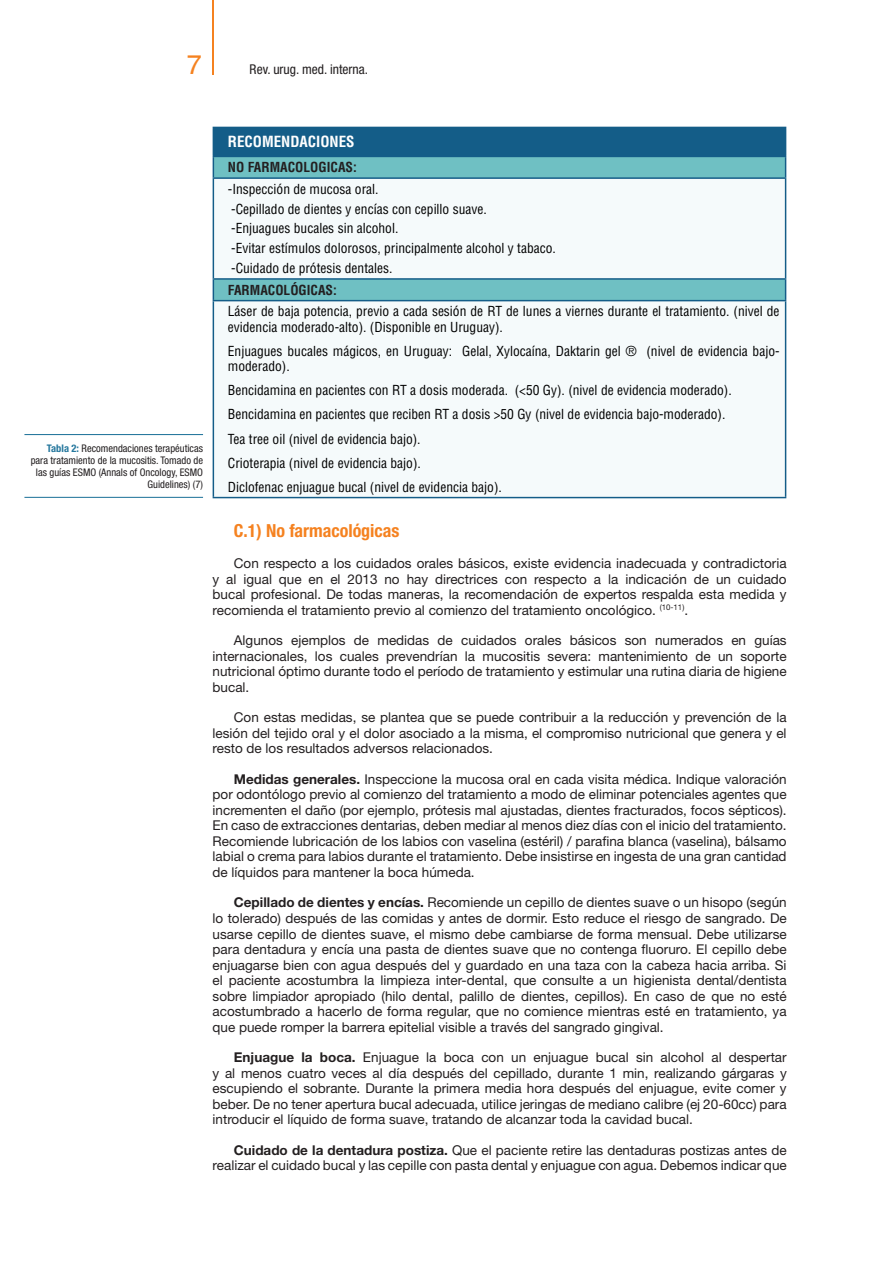
<style>
.page{position:relative;width:893px;height:1263px;background:#fff}
.page>*{position:absolute;margin:0;border:0;box-sizing:border-box;transform-origin:0 0}
.t1{font:27px "Helvetica LT Std";color:#f58220}
.subtitulo_2_nivel_y{font:700 condensed 18px "Helvetica Neue LT Std";color:#f58220}
.t2{font:700 condensed 15px "Helvetica LT Std";color:#fff}
.t3{font:13.5px/15.6px "Helvetica Neue LT Std";color:#231f20;text-align:justify}
.t4{font:condensed 13.5px/15.5px "Helvetica LT Std";color:#000}
.t5{font:700 condensed 13.5px "Helvetica LT Std";color:#231f20}
.t6{font:condensed 13.5px "Helvetica Neue LT Std";color:#231f20}
.Figura{font:condensed 10.5px/12.1px "Helvetica Neue LT Std";color:#231f20;text-align:right}
.s1{font-weight:700;color:#25779d}
.s2{font-weight:700}
</style>
<div class="page">
<hr style="left:212px;top:0;width:2px;height:74px;background:#f58220">
<div style="left:213px;top:127px;width:573px;height:29px;background:#145d88"></div>
<div style="left:214px;top:157px;width:571px;height:20px;background:#6fc0c3"></div>
<svg style="left:214px;top:179px;width:571px;height:318px;fill:#f5fafb"></svg>
<svg style="left:213px;top:157px;width:1px;height:20px"></svg>
<svg style="left:785px;top:157px;width:1px;height:20px"></svg>
<hr style="left:213px;top:179px;width:1px;height:99px;background:#145d88">
<hr style="left:785px;top:179px;width:1px;height:99px;background:#145d88">
<svg style="left:213px;top:280px;width:1px;height:20px"></svg>
<svg style="left:785px;top:280px;width:1px;height:20px"></svg>
<hr style="left:213px;top:301px;width:1px;height:196px;background:#145d88">
<hr style="left:785px;top:301px;width:1px;height:196px;background:#145d88">
<hr style="left:213px;top:497px;width:573px;height:1px;background:#145d88">
<hr style="left:213px;top:278px;width:573px;height:2px;background:#145d88">
<hr style="left:213px;top:300px;width:573px;height:1px;background:#145d88">
<hr style="left:213px;top:156px;width:573px;height:1px;background:#145d88">
<hr style="left:213px;top:177px;width:573px;height:2px;background:#145d88">
<hr style="left:24px;top:434px;width:179px;height:1px;background:#25779d">
<hr style="left:24px;top:497px;width:179px;height:1px;background:#25779d">
<h1 class="t1" style="left:187px;top:49px;width:17px">7</h1>
<p class="t6" style="left:250px;top:61px;width:120px">Rev. urug. med. interna.</p>
<p class="Figura" style="left:31px;top:442px;width:174px"><span class="s1">Tabla 2:</span> Recomendaciones terapéuticas para tratamiento de la mucositis. Tomado de las guías ESMO (Annals of Oncology, ESMO Guidelines) (7)</p>
<p class="t2" style="left:228px;top:132px;width:128px">RECOMENDACIONES</p>
<p class="t5" style="left:228px;top:159px;width:130px">NO FARMACOLOGICAS:</p>
<p class="t4" style="left:228px;top:181px;width:152px">-Inspección de mucosa oral.</p>
<p class="t4" style="left:231px;top:201px;width:257px">-Cepillado de dientes y encías con cepillo suave.</p>
<p class="t4" style="left:231px;top:221px;width:169px">-Enjuagues bucales sin alcohol.</p>
<p class="t4" style="left:231px;top:240px;width:326px">-Evitar estímulos dolorosos, principalmente alcohol y tabaco.</p>
<p class="t4" style="left:231px;top:260px;width:163px">-Cuidado de prótesis dentales.</p>
<p class="t5" style="left:228px;top:281px;width:111px">FARMACOLÓGICAS:</p>
<p class="t4" style="left:228px;top:304px;width:553px">Láser de baja potencia, previo a cada sesión de RT de lunes a viernes durante el tratamiento. (nivel de evidencia moderado-alto). (Disponible en Uruguay).</p>
<p class="t4" style="left:228px;top:343px;width:553px">Enjuagues bucales mágicos, en Uruguay: Gelal, Xylocaína, Daktarin gel ® (nivel de evidencia bajo&shy;moderado).</p>
<p class="t4" style="left:228px;top:383px;width:505px">Bencidamina en pacientes con RT a dosis moderada. (&lt;50 Gy). (nivel de evidencia moderado).</p>
<p class="t4" style="left:228px;top:407px;width:499px">Bencidamina en pacientes que reciben RT a dosis &gt;50 Gy (nivel de evidencia bajo-moderado).</p>
<p class="t4" style="left:228px;top:431px;width:194px">Tea tree oil (nivel de evidencia bajo).</p>
<p class="t4" style="left:228px;top:455px;width:195px">Crioterapia (nivel de evidencia bajo).</p>
<p class="t4" style="left:228px;top:479px;width:275px">Diclofenac enjuague bucal (nivel de evidencia bajo).</p>
<p class="subtitulo_2_nivel_y" style="left:234px;top:520px;width:167px">C.1) No farmacológicas</p>
<p class="t3" style="left:213px;top:555px;width:576px;text-indent:21px">Con respecto a los cuidados orales básicos, existe evidencia inadecuada y contradictoria y al igual que en el 2013 no hay directrices con respecto a la indicación de un cuidado bucal profesional. De todas maneras, la recomendación de expertos respalda esta medida y recomienda el tratamiento previo al comienzo del tratamiento oncológico. <sup>(10-11)</sup>.</p>
<p class="t3" style="left:213px;top:632px;width:576px;text-indent:21px">Algunos ejemplos de medidas de cuidados orales básicos son numerados en guías internacionales, los cuales prevendrían la mucositis severa: mantenimiento de un soporte nutricional óptimo durante todo el período de tratamiento y estimular una rutina diaria de higiene bucal.</p>
<p class="t3" style="left:213px;top:709px;width:576px;text-indent:21px">Con estas medidas, se plantea que se puede contribuir a la reducción y prevención de la lesión del tejido oral y el dolor asociado a la misma, el compromiso nutricional que genera y el resto de los resultados adversos relacionados.</p>
<p class="t3" style="left:213px;top:771px;width:576px;text-indent:21px"><span class="s2">Medidas generales.</span> Inspeccione la mucosa oral en cada visita médica. Indique valoración por odontólogo previo al comienzo del tratamiento a modo de eliminar potenciales agentes que incrementen el daño (por ejemplo, prótesis mal ajustadas, dientes fracturados, focos sépticos).<br>En caso de extracciones dentarias, deben mediar al menos diez días con el inicio del tratamiento.<br>Recomiende lubricación de los labios con vaselina (estéril) / parafina blanca (vaselina), bálsamo labial o crema para labios durante el tratamiento. Debe insistirse en ingesta de una gran cantidad de líquidos para mantener la boca húmeda.</p>
<p class="t3" style="left:213px;top:895px;width:576px;text-indent:21px"><span class="s2">Cepillado de dientes y encías.</span> Recomiende un cepillo de dientes suave o un hisopo (según lo tolerado) después de las comidas y antes de dormir. Esto reduce el riesgo de sangrado. De usarse cepillo de dientes suave, el mismo debe cambiarse de forma mensual. Debe utilizarse para dentadura y encía una pasta de dientes suave que no contenga fluoruro. El cepillo debe enjuagarse bien con agua después del y guardado en una taza con la cabeza hacia arriba. Si el paciente acostumbra la limpieza inter-dental, que consulte a un higienista dental/dentista sobre limpiador apropiado (hilo dental, palillo de dientes, cepillos). En caso de que no esté acostumbrado a hacerlo de forma regular, que no comience mientras esté en tratamiento, ya que puede romper la barrera epitelial visible a través del sangrado gingival.</p>
<p class="t3" style="left:213px;top:1049px;width:576px;text-indent:21px"><span class="s2">Enjuague la boca.</span> Enjuague la boca con un enjuague bucal sin alcohol al despertar y al menos cuatro veces al día después del cepillado, durante 1 min, realizando gárgaras y escupiendo el sobrante. Durante la primera media hora después del enjuague, evite comer y beber. De no tener apertura bucal adecuada, utilice jeringas de mediano calibre (ej 20-60cc) para introducir el líquido de forma suave, tratando de alcanzar toda la cavidad bucal.</p>
<p class="t3" style="left:213px;top:1142px;width:576px;text-align:right"><span class="s2">Cuidado de la dentadura postiza.</span> Que el paciente retire las dentaduras postizas antes de realizar el cuidado bucal y las cepille con pasta dental y enjuague con agua. Debemos indicar que</p>
</div>
